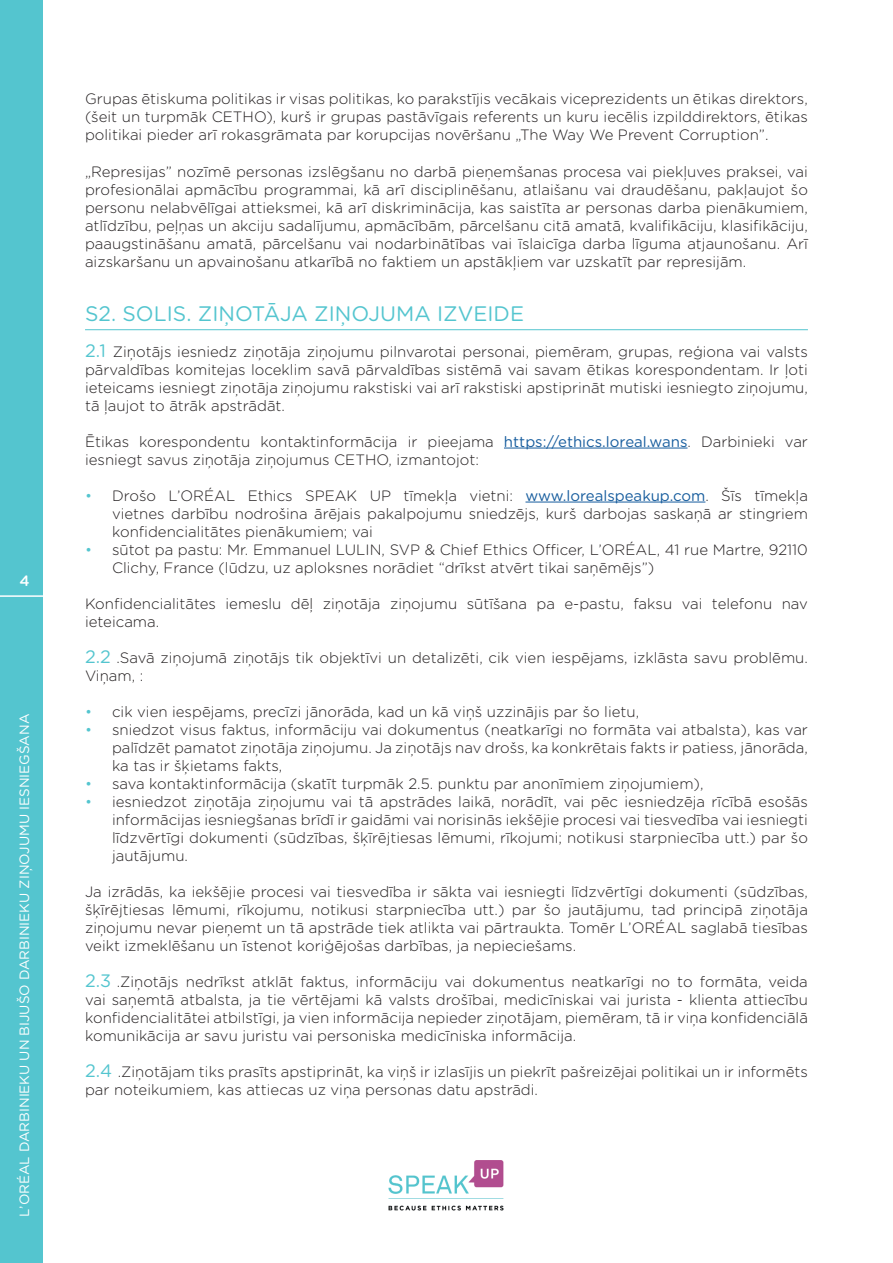
<style>
.page{position:relative;width:893px;height:1263px;background:#fff}
.page>*{position:absolute;margin:0;border:0;box-sizing:border-box;transform-origin:0 0}
.t1{font:21px "Gotham Rounded";color:#54c5cf}
.t2{font:300 15px/18px "Gotham Rounded";color:#231f20;text-align:justify}
.t3{font:500 15px "Gotham Rounded";color:#fff}
.t4{font:13.5px "Gotham Rounded";color:#fff}
.s1{font-weight:400;font-size:18px;color:#54c5cf}
.s2{font-weight:400;color:#175d9e}
.s3{color:#54c5cf}
</style>
<div class="page">
<div style="left:0;top:0;width:43px;height:1263px;background:#54c5cf"></div>
<hr style="left:0;top:595px;width:47px;height:2px;background:#fff">
<hr style="left:504px;top:448px;width:183px;height:1px;background:#175d9e">
<hr style="left:525px;top:502px;width:180px;height:1px;background:#175d9e">
<hr style="left:85px;top:329px;width:723px;height:1px;background:#54c5cf">
<img style="left:388px;top:1161px;width:116px;height:50px">
<p class="t3" style="left:20px;top:570px;width:12px">4</p>
<p class="t4" style="left:15px;top:1216px;width:504px;rotate:-90deg">L’ORÉAL DARBINIEKU UN BIJUŠO DARBINIEKU ZIŅOJUMU IESNIEGŠANA</p>
<p class="t2" style="left:85px;top:89px;width:724px">Grupas ētiskuma politikas ir visas politikas, ko parakstījis vecākais viceprezidents un ētikas direktors, (šeit un turpmāk CETHO), kurš ir grupas pastāvīgais referents un kuru iecēlis izpilddirektors, ētikas politikai pieder arī rokasgrāmata par korupcijas novēršanu „The Way We Prevent Corruption”.</p>
<p class="t2" style="left:85px;top:161px;width:724px">„Represijas” nozīmē personas izslēgšanu no darbā pieņemšanas procesa vai piekļuves praksei, vai profesionālai apmācību programmai, kā arī disciplinēšanu, atlaišanu vai draudēšanu, pakļaujot šo personu nelabvēlīgai attieksmei, kā arī diskriminācija, kas saistīta ar personas darba pienākumiem, atlīdzību, peļņas un akciju sadalījumu, apmācībām, pārcelšanu citā amatā, kvalifikāciju, klasifikāciju, paaugstināšanu amatā, pārcelšanu vai nodarbinātības vai īslaicīga darba līguma atjaunošanu. Arī aizskaršanu un apvainošanu atkarībā no faktiem un apstākļiem var uzskatīt par represijām.</p>
<h1 class="t1" style="left:85px;top:299px;width:441px">S2. SOLIS. ZIŅOTĀJA ZIŅOJUMA IZVEIDE</h1>
<p class="t2" style="left:85px;top:341px;width:724px"><span class="s1">2.1</span> Ziņotājs iesniedz ziņotāja ziņojumu pilnvarotai personai, piemēram, grupas, reģiona vai valsts pārvaldības komitejas loceklim savā pārvaldības sistēmā vai savam ētikas korespondentam. Ir ļoti ieteicams iesniegt ziņotāja ziņojumu rakstiski vai arī rakstiski apstiprināt mutiski iesniegto ziņojumu, tā ļaujot to ātrāk apstrādāt.</p>
<p class="t2" style="left:85px;top:431px;width:724px">Ētikas korespondentu kontaktinformācija ir pieejama <span class="s2">https://ethics.loreal.wans</span>. Darbinieki var iesniegt savus ziņotāja ziņojumus CETHO, izmantojot:</p>
<p class="t2" style="left:112px;top:485px;width:697px;text-indent:-27px"><span class="s3">•</span> Drošo L’ORÉAL Ethics SPEAK UP tīmekļa vietni: <span class="s2">www.lorealspeakup.com</span>. Šīs tīmekļa vietnes darbību nodrošina ārējais pakalpojumu sniedzējs, kurš darbojas saskaņā ar stingriem konfidencialitātes pienākumiem; vai</p>
<p class="t2" style="left:112px;top:539px;width:697px;text-indent:-27px"><span class="s3">•</span> sūtot pa pastu: Mr. Emmanuel LULIN, SVP &amp; Chief Ethics Officer, L’ORÉAL, 41 rue Martre, 92110<br>Clichy, France (lūdzu, uz aploksnes norādiet “drīkst atvērt tikai saņēmējs”)</p>
<p class="t2" style="left:85px;top:593px;width:724px">Konfidencialitātes iemeslu dēļ ziņotāja ziņojumu sūtīšana pa e-pastu, faksu vai telefonu nav ieteicama.</p>
<p class="t2" style="left:85px;top:647px;width:724px"><span class="s1">2.2</span> .Savā ziņojumā ziņotājs tik objektīvi un detalizēti, cik vien iespējams, izklāsta savu problēmu.<br>Viņam, :</p>
<p class="t2" style="left:85px;top:701px;width:556px"><span class="s3">•</span> cik vien iespējams, precīzi jānorāda, kad un kā viņš uzzinājis par šo lietu,</p>
<p class="t2" style="left:112px;top:719px;width:697px;text-indent:-27px"><span class="s3">•</span> sniedzot visus faktus, informāciju vai dokumentus (neatkarīgi no formāta vai atbalsta), kas var palīdzēt pamatot ziņotāja ziņojumu. Ja ziņotājs nav drošs, ka konkrētais fakts ir patiess, jānorāda, ka tas ir šķietams fakts,</p>
<p class="t2" style="left:85px;top:773px;width:620px"><span class="s3">•</span> sava kontaktinformācija (skatīt turpmāk 2.5. punktu par anonīmiem ziņojumiem),</p>
<p class="t2" style="left:112px;top:791px;width:697px;text-indent:-27px"><span class="s3">•</span> iesniedzot ziņotāja ziņojumu vai tā apstrādes laikā, norādīt, vai pēc iesniedzēja rīcībā esošās informācijas iesniegšanas brīdī ir gaidāmi vai norisinās iekšējie procesi vai tiesvedība vai iesniegti līdzvērtīgi dokumenti (sūdzības, šķīrējtiesas lēmumi, rīkojumi; notikusi starpniecība utt.) par šo jautājumu.</p>
<p class="t2" style="left:85px;top:881px;width:724px">Ja izrādās, ka iekšējie procesi vai tiesvedība ir sākta vai iesniegti līdzvērtīgi dokumenti (sūdzības, šķīrējtiesas lēmumi, rīkojumu, notikusi starpniecība utt.) par šo jautājumu, tad principā ziņotāja ziņojumu nevar pieņemt un tā apstrāde tiek atlikta vai pārtraukta. Tomēr L’ORÉAL saglabā tiesības veikt izmeklēšanu un īstenot koriģējošas darbības, ja nepieciešams.</p>
<p class="t2" style="left:85px;top:971px;width:724px"><span class="s1">2.3</span> .Ziņotājs nedrīkst atklāt faktus, informāciju vai dokumentus neatkarīgi no to formāta, veida vai saņemtā atbalsta, ja tie vērtējami kā valsts drošībai, medicīniskai vai jurista - klienta attiecību konfidencialitātei atbilstīgi, ja vien informācija nepieder ziņotājam, piemēram, tā ir viņa konfidenciālā komunikācija ar savu juristu vai personiska medicīniska informācija.</p>
<p class="t2" style="left:85px;top:1061px;width:724px"><span class="s1">2.4</span> .Ziņotājam tiks prasīts apstiprināt, ka viņš ir izlasījis un piekrīt pašreizējai politikai un ir informēts par noteikumiem, kas attiecas uz viņa personas datu apstrādi.</p>
</div>
